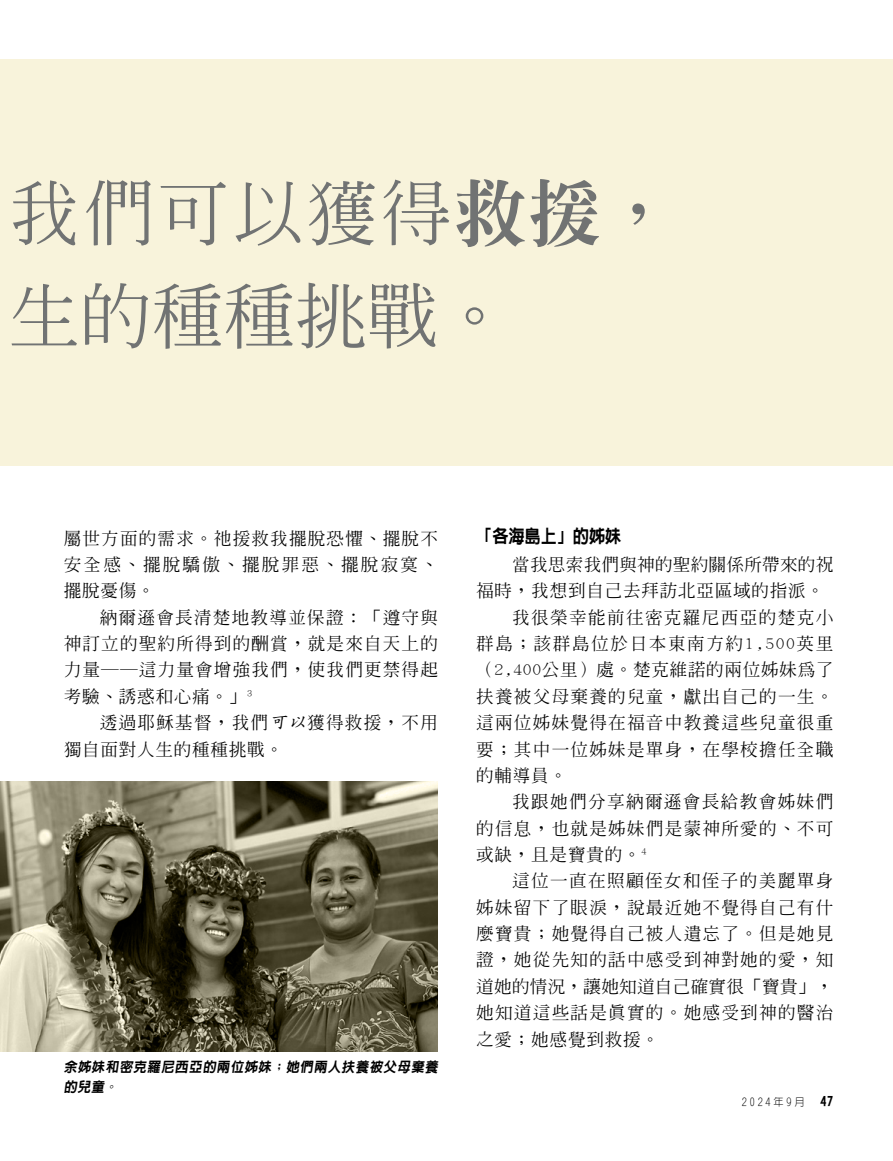
<style>
.page{position:relative;width:893px;height:1161px;background:#fff}
.page>*{position:absolute;margin:0;border:0;box-sizing:border-box;transform-origin:0 0}
.t1{font:500 70.5px/102.9px "AR Ming B5";letter-spacing:.015em;color:#717373}
.TOPIC-1_title_h2{font:800 18.3px "AR Hei B5";letter-spacing:-.005em;color:#000;scale:.88 1}
.ARTCL_para_p1___p2___nomarker_lists_GREP{font:500 17.25px/26.4px "AR Ming B5";letter-spacing:.065em;color:#000;text-align:justify}
.ARTCL_para_p1___p2___nomarker_lists_GREP-2{font:500 17.25px/26.4px "AR Ming B5";letter-spacing:.01em;color:#000}
.FIGimg-CAP_para_first_p1_figure_image_ca{font:800 13.8px/19.5px "AR Hei B5";color:#000;scale:.95 1}
.t2{font:300 10.65px "AR Hei B5";letter-spacing:.28em;color:#000;scale:.95 1}
.s1{font-weight:800}
.s2{font-family:"AR Kai B5"}
.s3{font-weight:800;font-size:12.75px}
</style>
<div class="page">
<div style="left:0;top:60px;width:893px;height:406px;background:#f8f3db"></div>
<img style="left:0;top:781px;width:438px;height:270px">
<h1 class="t1" style="left:9px;top:162px;width:668px">我們可以獲得<span class="s1">救援</span>，生的種種挑戰。</h1>
<p class="ARTCL_para_p1___p2___nomarker_lists_GREP" style="left:64px;top:525px;width:376px">屬世方面的需求。祂援救我擺脫恐懼、擺脫不安全感、擺脫驕傲、擺脫罪惡、擺脫寂寞、擺脫憂傷。</p>
<p class="ARTCL_para_p1___p2___nomarker_lists_GREP" style="left:64px;top:604px;width:376px;text-indent:36px">納爾遜會長清楚地教導並保證：「遵守與神訂立的聖約所得到的酬賞，就是來自天上的力量——這力量會增強我們，使我們更禁得起考驗、誘惑和心痛。」<sup>3</sup></p>
<p class="ARTCL_para_p1___p2___nomarker_lists_GREP" style="left:64px;top:709px;width:376px;text-indent:36px">透過耶穌基督，我們<span class="s2">可以</span>獲得救援，不用獨自面對人生的種種挑戰。</p>
<p class="FIGimg-CAP_para_first_p1_figure_image_ca" style="left:64px;top:1057px;width:397px">余姊妹和密克羅尼西亞的兩位姊妹；她們兩人扶養被父母棄養的兒童。</p>
<p class="TOPIC-1_title_h2" style="left:476px;top:527px;width:166px">「各海島上」的姊妹</p>
<p class="ARTCL_para_p1___p2___nomarker_lists_GREP-2" style="left:476px;top:551px;width:359px;text-indent:36px">當我思索我們與神的聖約關係所帶來的祝福時，我想到自己去拜訪北亞區域的指派。</p>
<p class="ARTCL_para_p1___p2___nomarker_lists_GREP" style="left:476px;top:604px;width:359px;text-indent:36px">我很榮幸能前往密克羅尼西亞的楚克小群島；該群島位於日本東南方約1,500英里（2,400公里）處。楚克維諾的兩位姊妹為了扶養被父母棄養的兒童，獻出自己的一生。這兩位姊妹覺得在福音中教養這些兒童很重要；其中一位姊妹是單身，在學校擔任全職的輔導員。</p>
<p class="ARTCL_para_p1___p2___nomarker_lists_GREP" style="left:476px;top:788px;width:359px;text-indent:36px">我跟她們分享納爾遜會長給教會姊妹們的信息，也就是姊妹們是蒙神所愛的、不可或缺，且是寶貴的。<sup>4</sup></p>
<p class="ARTCL_para_p1___p2___nomarker_lists_GREP" style="left:476px;top:867px;width:359px;text-indent:36px">這位一直在照顧侄女和侄子的美麗單身姊妹留下了眼淚，說最近她不覺得自己有什麼寶貴；她覺得自己被人遺忘了。但是她見證，她從先知的話中感受到神對她的愛，知道她的情況，讓她知道自己確實很「寶貴」，她知道這些話是真實的。她感受到神的醫治之愛；她感覺到救援。</p>
<p class="t2" style="left:742px;top:1096px;width:98px">2024年9月 <span class="s3">47</span></p>
</div>
